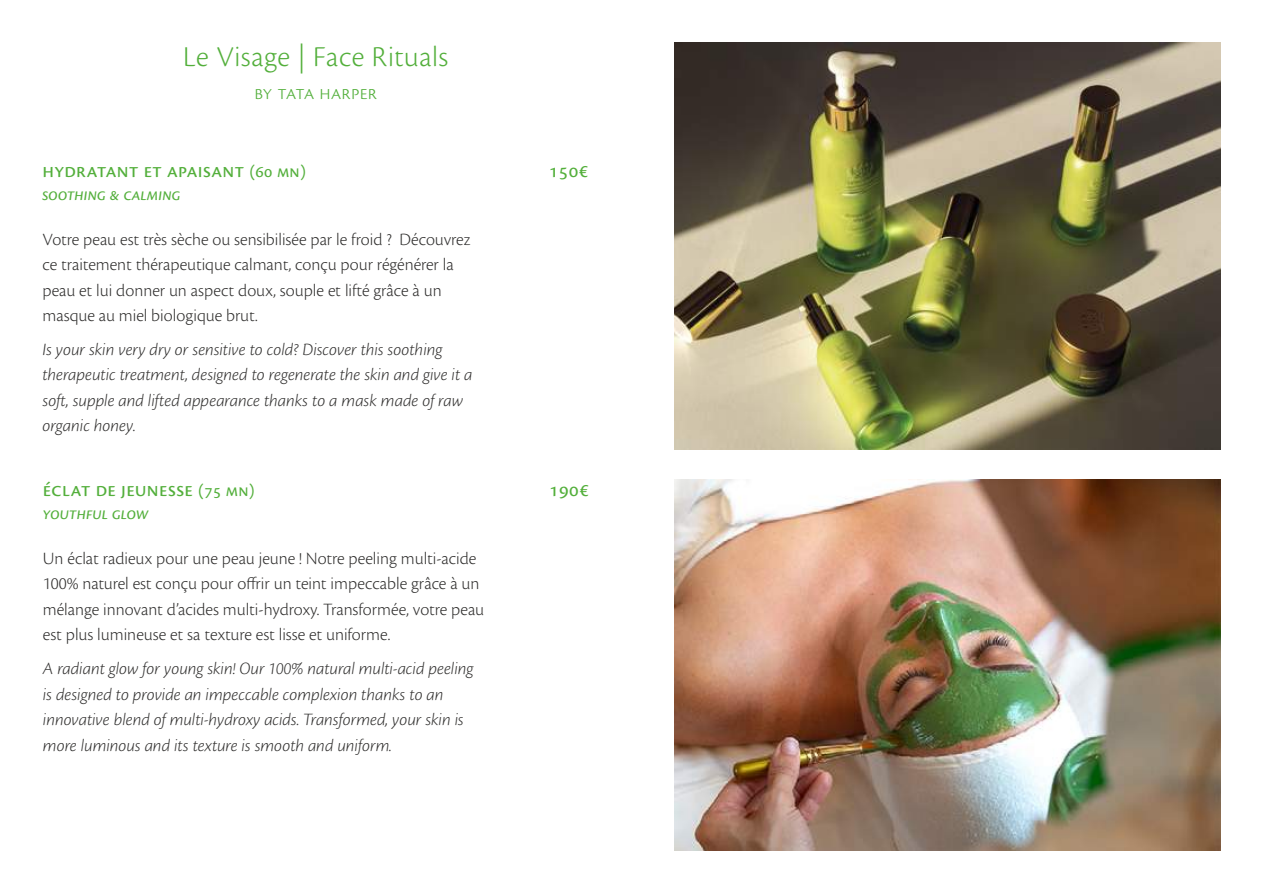
<style>
.page{position:relative;width:1263px;height:893px;background:#fff}
.page>*{position:absolute;margin:0;border:0;box-sizing:border-box;transform-origin:0 0}
.t1{font:300 30px "Cronos Pro";letter-spacing:.015em;color:#53af3b}
.t2{font:21px "Cronos Pro";letter-spacing:.015em;color:#53af3b}
.t3{font:300 21px "Cronos Pro";letter-spacing:.005em;color:#53af3b}
.t4{font:300 18px/25.5px "Cronos Pro";color:#302f2e}
.t5{font:italic 300 18px/25.5px "Cronos Pro";color:#302f2e}
.t6{font:18px "Cronos Pro Subh It";color:#53af3b}
.s1{font-size:18px}
</style>
<div class="page">
<img style="left:674px;top:43px;width:546px;height:407px">
<img style="left:674px;top:479px;width:546px;height:371px">
<h1 class="t1" style="left:183px;top:39px;width:266px">Le Visage | Face Rituals</h1>
<p class="t3" style="left:254px;top:80px;width:124px">by tata harper</p>
<p class="t2" style="left:43px;top:158px;width:265px">hydratant et apaisant <span class="s1">(60 mn)</span></p>
<p class="t2" style="left:549px;top:158px;width:41px">150€</p>
<p class="t6" style="left:43px;top:184px;width:140px">soothing &amp; calming</p>
<p class="t4" style="left:43px;top:226px;width:429px">Votre peau est très sèche ou sensibilisée par le froid ? Découvrez ce traitement thérapeutique calmant, conçu pour régénérer la peau et lui donner un aspect doux, souple et lifté grâce à un masque au miel biologique brut.</p>
<p class="t5" style="left:43px;top:337px;width:432px">Is your skin very dry or sensitive to cold? Discover this soothing therapeutic treatment, designed to regenerate the skin and give it a soft, supple and lifted appearance thanks to a mask made of raw organic honey.</p>
<p class="t2" style="left:43px;top:477px;width:213px">éclat de jeunesse <span class="s1">(75 mn)</span></p>
<p class="t2" style="left:549px;top:477px;width:41px">190€</p>
<p class="t6" style="left:43px;top:503px;width:107px">youthful glow</p>
<p class="t4" style="left:43px;top:545px;width:443px">Un éclat radieux pour une peau jeune ! Notre peeling multi-acide 100% naturel est conçu pour offrir un teint impeccable grâce à un mélange innovant d’acides multi-hydroxy. Transformée, votre peau est plus lumineuse et sa texture est lisse et uniforme.</p>
<p class="t5" style="left:43px;top:656px;width:432px">A radiant glow for young skin! Our 100% natural multi-acid peeling is designed to provide an impeccable complexion thanks to an innovative blend of multi-hydroxy acids. Transformed, your skin is more luminous and its texture is smooth and uniform.</p>
</div>
